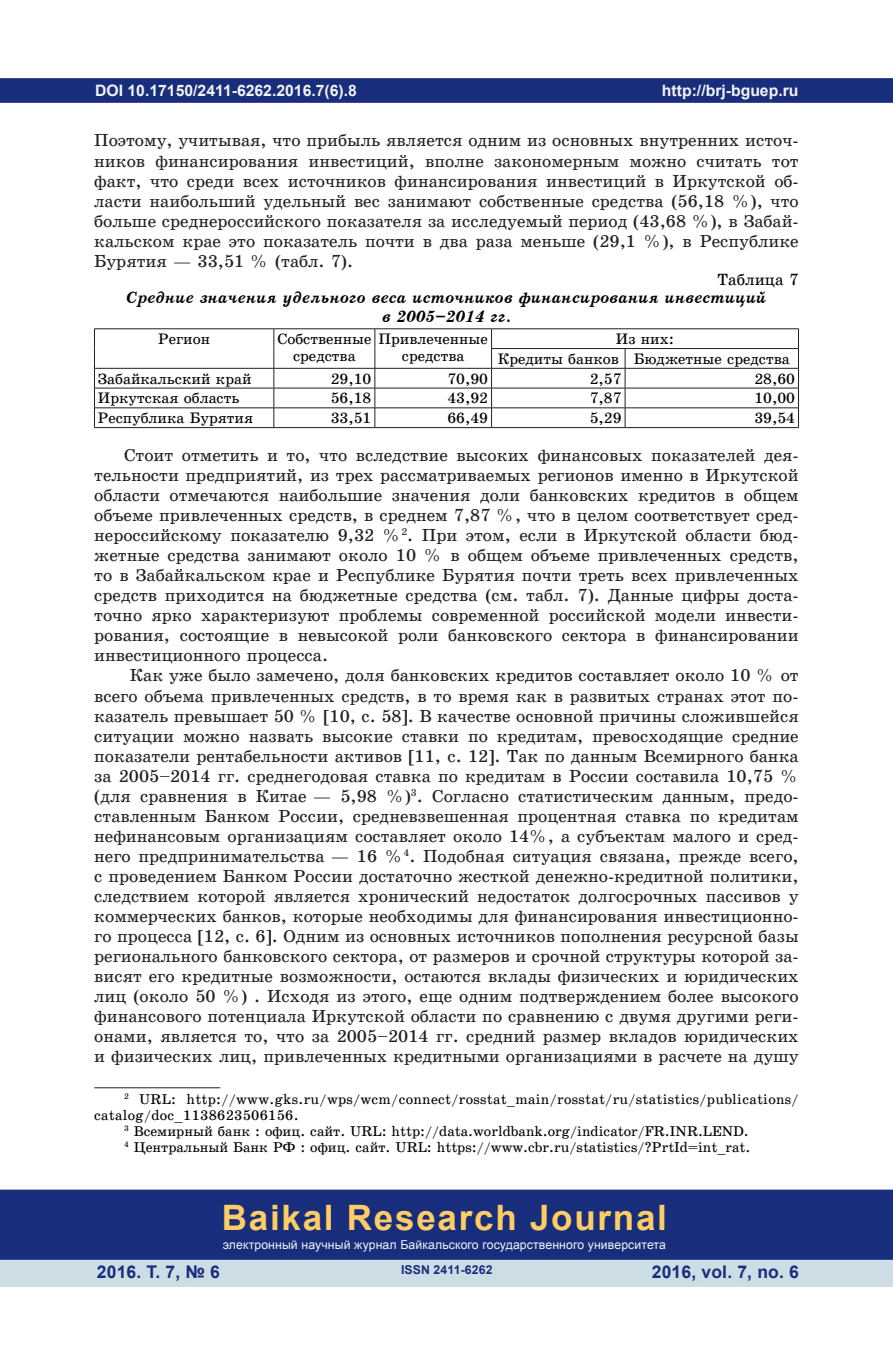
<style>
.page{position:relative;width:893px;height:1360px;background:#fff}
.page>*{position:absolute;margin:0;border:0;box-sizing:border-box;transform-origin:0 0}
.t1{font:700 35px "Arial";letter-spacing:.05em;color:#fecd64}
.t2{font:17.5px/19.9px "School Book C";color:#231f20;text-align:justify}
.t3{font:700 17.5px "Arial";letter-spacing:.01em;color:#182d7c}
.t4{font:italic 16.62px/18.4px "School Book C Bold";color:#000;text-align:center}
.t5{font:16.28px "School Book C";color:#000}
.t6{font:700 15.75px "Arial";color:#f2f3f4}
.t7{font:15.22px/16.6px "School Book C";color:#000;text-align:center}
.t8{font:14.17px "School Book C";color:#000}
.t9{font:14.17px "School Book C";letter-spacing:.02em;color:#000}
.t10{font:12.25px "Arial";letter-spacing:.01em;color:#f2f3f4}
.t11{font:700 12.25px "Arial";letter-spacing:.01em;color:#182d7c}
</style>
<div class="page">
<div style="left:0;top:78px;width:893px;height:25px;background:#182d7c;border:2px solid #182d7c"></div>
<div style="left:0;top:1258px;width:893px;height:28px;background:#cddde6"></div>
<div style="left:0;top:1189px;width:893px;height:70px;background:#182d7c;border:2px solid #182d7c"></div>
<hr style="left:94px;top:328px;width:180px;height:1px;background:#231f20">
<hr style="left:274px;top:328px;width:101px;height:1px;background:#231f20">
<hr style="left:375px;top:328px;width:117px;height:1px;background:#231f20">
<hr style="left:492px;top:328px;width:133px;height:1px;background:#231f20">
<hr style="left:625px;top:328px;width:174px;height:1px;background:#231f20">
<hr style="left:491px;top:348px;width:134px;height:1px;background:#231f20">
<hr style="left:625px;top:348px;width:174px;height:1px;background:#231f20">
<hr style="left:94px;top:368px;width:180px;height:1px;background:#231f20">
<hr style="left:274px;top:368px;width:101px;height:1px;background:#231f20">
<hr style="left:375px;top:368px;width:117px;height:1px;background:#231f20">
<hr style="left:492px;top:368px;width:133px;height:1px;background:#231f20">
<hr style="left:625px;top:368px;width:174px;height:1px;background:#231f20">
<hr style="left:94px;top:388px;width:180px;height:1px;background:#231f20">
<hr style="left:274px;top:388px;width:101px;height:1px;background:#231f20">
<hr style="left:375px;top:388px;width:117px;height:1px;background:#231f20">
<hr style="left:492px;top:388px;width:133px;height:1px;background:#231f20">
<hr style="left:625px;top:388px;width:174px;height:1px;background:#231f20">
<hr style="left:94px;top:407px;width:180px;height:1px;background:#231f20">
<svg style="left:94px;top:329px;width:1px;height:98px"></svg>
<hr style="left:274px;top:407px;width:101px;height:1px;background:#231f20">
<svg style="left:274px;top:329px;width:1px;height:98px"></svg>
<hr style="left:375px;top:407px;width:117px;height:1px;background:#231f20">
<svg style="left:375px;top:329px;width:1px;height:98px"></svg>
<hr style="left:492px;top:407px;width:133px;height:1px;background:#231f20">
<svg style="left:491px;top:329px;width:1px;height:98px"></svg>
<hr style="left:625px;top:407px;width:174px;height:1px;background:#231f20">
<svg style="left:625px;top:349px;width:1px;height:78px"></svg>
<svg style="left:798px;top:329px;width:1px;height:98px"></svg>
<hr style="left:94px;top:427px;width:180px;height:1px;background:#231f20">
<hr style="left:274px;top:427px;width:101px;height:1px;background:#231f20">
<hr style="left:375px;top:427px;width:117px;height:1px;background:#231f20">
<hr style="left:492px;top:427px;width:133px;height:1px;background:#231f20">
<hr style="left:625px;top:427px;width:174px;height:1px;background:#231f20">
<hr style="left:94px;top:1087px;width:126px;height:1px;background:#231f20">
<p class="t6" style="left:95px;top:79px;width:263px">DOI 10.17150/2411-6262.2016.7(6).8</p>
<p class="t2" style="left:94px;top:131px;width:706px">Поэтому, учитывая, что прибыль является одним из основных внутренних источ&shy;ников финансирования инвестиций, вполне закономерным можно считать тот факт, что среди всех источников финансирования инвестиций в Иркутской об&shy;ласти наибольший удельный вес занимают собственные средства (56,18 %), что больше среднероссийского показателя за исследуемый период (43,68 %), в Забай&shy;кальском крае это показатель почти в два раза меньше (29,1 %), в Республике Бурятия — 33,51 % (табл. 7).</p>
<p class="t5" style="left:717px;top:270px;width:83px">Таблица 7</p>
<p class="t4" style="left:126px;top:289px;width:642px">Средние значения удельного веса источников финансирования инвестиций в 2005–2014 гг.</p>
<p class="t7" style="left:158px;top:331px;width:53px">Регион</p>
<p class="t7" style="left:277px;top:331px;width:96px">Собственные средства</p>
<p class="t7" style="left:379px;top:331px;width:111px">Привлеченные средства</p>
<p class="t7" style="left:498px;top:329px;width:294px;line-height:19.8px">Из них:<br>Кредиты банков Бюджетные средства</p>
<p class="t7" style="left:98px;top:370px;width:155px">Забайкальский край</p>
<p class="t7" style="left:331px;top:370px;width:42px">29,10</p>
<p class="t7" style="left:447px;top:370px;width:42px">70,90</p>
<p class="t7" style="left:590px;top:370px;width:33px">2,57</p>
<p class="t7" style="left:754px;top:370px;width:42px">28,60</p>
<p class="t7" style="left:98px;top:390px;width:143px">Иркутская область</p>
<p class="t7" style="left:331px;top:390px;width:42px">56,18</p>
<p class="t7" style="left:447px;top:390px;width:42px">43,92</p>
<p class="t7" style="left:590px;top:390px;width:33px">7,87</p>
<p class="t7" style="left:754px;top:390px;width:42px">10,00</p>
<p class="t7" style="left:98px;top:410px;width:157px">Республика Бурятия</p>
<p class="t7" style="left:331px;top:410px;width:42px">33,51</p>
<p class="t7" style="left:447px;top:410px;width:42px">66,49</p>
<p class="t7" style="left:590px;top:410px;width:33px">5,29</p>
<p class="t7" style="left:754px;top:410px;width:42px">39,54</p>
<p class="t2" style="left:94px;top:445px;width:706px;text-indent:30px">Стоит отметить и то, что вследствие высоких финансовых показателей дея&shy;тельности предприятий, из трех рассматриваемых регионов именно в Иркутской области отмечаются наибольшие значения доли банковских кредитов в общем объеме привлеченных средств, в среднем 7,87 %, что в целом соответствует сред&shy;нероссийскому показателю 9,32 %<sup>2</sup>. При этом, если в Иркутской области бюд&shy;жетные средства занимают около 10 % в общем объеме привлеченных средств, то в Забайкальском крае и Республике Бурятия почти треть всех привлеченных средств приходится на бюджетные средства (см. табл. 7). Данные цифры доста&shy;точно ярко характеризуют проблемы современной российской модели инвести&shy;рования, состоящие в невысокой роли банковского сектора в финансировании инвестиционного процесса.</p>
<p class="t2" style="left:94px;top:665px;width:706px;text-indent:36px">Как уже было замечено, доля банковских кредитов составляет около 10 % от всего объема привлеченных средств, в то время как в развитых странах этот по&shy;казатель превышает 50 % [10, с. 58]. В качестве основной причины сложившейся ситуации можно назвать высокие ставки по кредитам, превосходящие средние показатели рентабельности активов [11, с. 12]. Так по данным Всемирного банка за 2005–2014 гг. среднегодовая ставка по кредитам в России составила 10,75 % (для сравнения в Китае — 5,98 %)<sup>3</sup>. Согласно статистическим данным, предо&shy;ставленным Банком России, средневзвешенная процентная ставка по кредитам нефинансовым организациям составляет около 14%, а субъектам малого и сред&shy;него предпринимательства — 16 %<sup>4</sup>. Подобная ситуация связана, прежде всего, с проведением Банком России достаточно жесткой денежно-кредитной политики, следствием которой является хронический недостаток долгосрочных пассивов у коммерческих банков, которые необходимы для финансирования инвестиционно&shy;го процесса [12, с. 6]. Одним из основных источников пополнения ресурсной базы регионального банковского сектора, от размеров и срочной структуры которой за&shy;висят его кредитные возможности, остаются вклады физических и юридических лиц (около 50 %) . Исходя из этого, еще одним подтверждением более высокого финансового потенциала Иркутской области по сравнению с двумя другими реги&shy;онами, является то, что за 2005–2014 гг. средний размер вкладов юридических и физических лиц, привлеченных кредитными организациями в расчете на душу</p>
<p class="t9" style="left:124px;top:1091px;width:676px"><sup>2</sup> URL: http://www.gks.ru/wps/wcm/connect/rosstat_main/rosstat/ru/statistics/publications/</p>
<p class="t9" style="left:94px;top:1107px;width:206px">catalog/doc_1138623506156.</p>
<p class="t8" style="left:124px;top:1123px;width:626px"><sup>3</sup> Всемирный банк : офиц. сайт. URL: http://data.worldbank.org/indicator/FR.INR.LEND.</p>
<p class="t8" style="left:124px;top:1138px;width:628px"><sup>4</sup> Центральный Банк РФ : офиц. сайт. URL: https://www.cbr.ru/statistics/?PrtId=int_rat.</p>
<p class="t6" style="left:662px;top:79px;width:138px">http://brj-bguep.ru</p>
<h1 class="t1" style="left:222px;top:1193px;width:447px">Baikal Research Journal</h1>
<p class="t10" style="left:223px;top:1236px;width:445px">электронный научный журнал Байкальского государственного университета</p>
<p class="t3" style="left:97px;top:1259px;width:125px">2016. Т. 7, № 6</p>
<p class="t3" style="left:652px;top:1259px;width:149px">2016, vol. 7, no. 6</p>
<p class="t11" style="left:401px;top:1261px;width:93px">ISSN 2411-6262</p>
</div>
